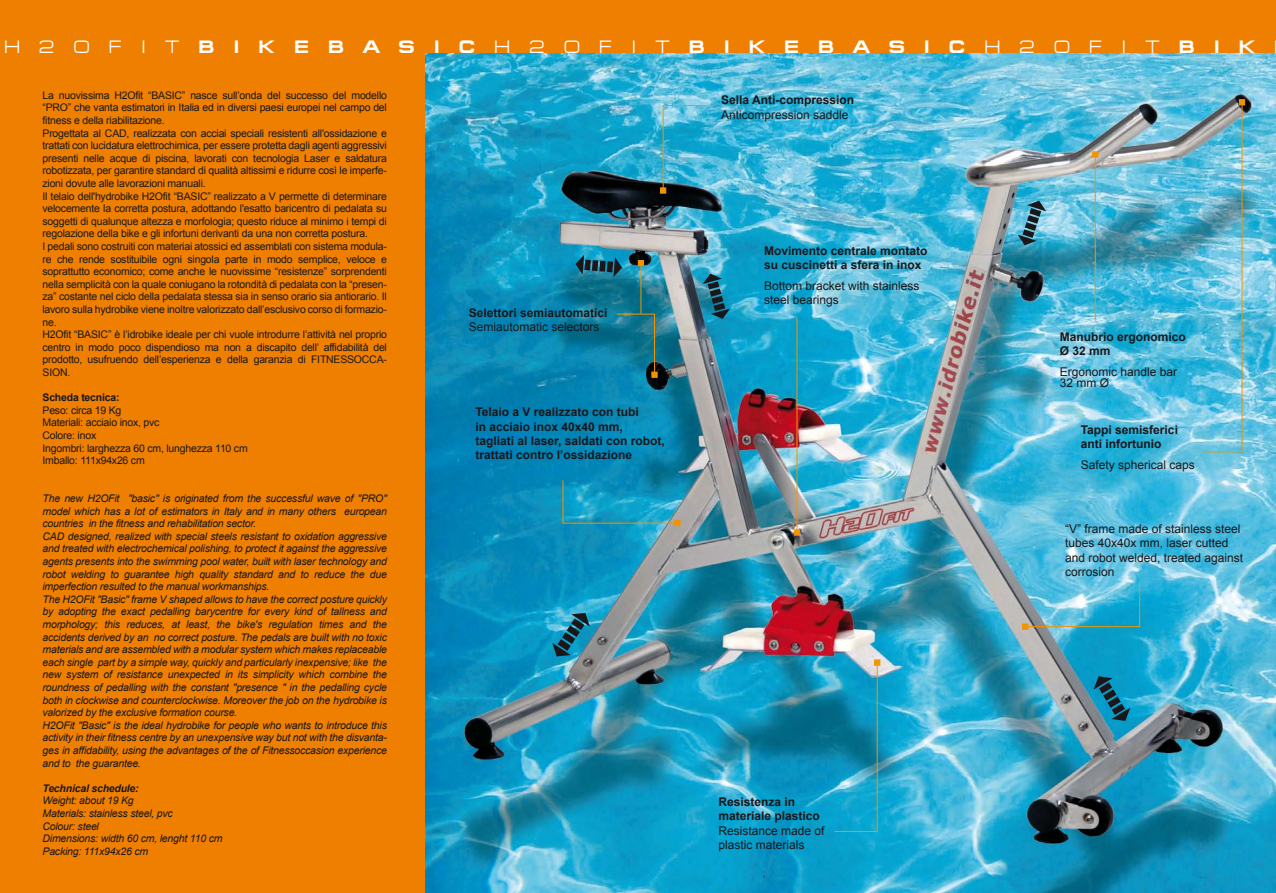
<style>
.page{position:relative;width:1276px;height:893px;background:#fff}
.page>*{position:absolute;margin:0;border:0;box-sizing:border-box;transform-origin:0 0}
.t1{font:700 18px "Micro Extended";letter-spacing:1.06em;color:#fff}
.t2{font:700 12px/14.4px "Arial";color:#1a171b}
.t3{font:12px/14.4px "Arial";color:#1a171b}
.t4{font:10.5px/12.6px "Arial";letter-spacing:-.02em;color:#1a171b}
.t5{font:italic 10.5px/12.6px "Arial";letter-spacing:-.02em;color:#1a171b}
.t6{font:italic 700 10.5px "Arial";letter-spacing:-.02em;color:#1a171b}
.t7{font:700 10.5px "Arial";letter-spacing:-.02em;color:#1a171b}
.s1{font-weight:400}
</style>
<div class="page">
<div style="left:850px;top:0;width:426px;height:893px;background:#ee7f00"></div>
<div style="left:0;top:0;width:425px;height:893px;background:#ee7f00"></div>
<div style="left:425px;top:0;width:425px;height:893px;background:#ee7f00"></div>
<img style="left:425px;top:53px;width:851px;height:840px">
<svg style="left:660px;top:105px;width:46px;height:88px;background:#44a6be"></svg>
<svg style="left:562px;top:480px;width:118px;height:46px;background:#1e9cbd"></svg>
<svg style="left:1022px;top:583px;width:118px;height:47px;background:#5cb7cf"></svg>
<svg style="left:833px;top:660px;width:47px;height:172px;background:#1e97b6"></svg>
<hr style="left:1095px;top:155px;width:1px;height:166px;background:#f29400">
<svg style="left:1092px;top:152px;width:6px;height:5px"></svg>
<img style="left:1203px;top:99px;width:42px;height:354px">
<hr style="left:796px;top:318px;width:1px;height:215px;background:#f29400">
<svg style="left:794px;top:530px;width:6px;height:5px"></svg>
<svg style="left:616px;top:313px;width:41px;height:65px;background:#1a768b"></svg>
<hr style="left:640px;top:263px;width:1px;height:51px;background:#f29400">
<svg style="left:638px;top:260px;width:6px;height:6px"></svg>
<svg style="left:552px;top:613px;width:38px;height:43px;background:#257a95"></svg>
<svg style="left:1093px;top:676px;width:37px;height:45px;background:#157492"></svg>
<svg style="left:1017px;top:201px;width:29px;height:44px"></svg>
<svg style="left:703px;top:274px;width:27px;height:45px"></svg>
<svg style="left:575px;top:255px;width:47px;height:22px"></svg>
<h1 class="t1" style="left:4px;top:31px;width:1252px"><span class="s1">H2OFIT</span>BIKEBASIC<span class="s1">H2OFIT</span>BIKEBASIC<span class="s1">H2OFIT</span>BIK</h1>
<p class="t4" style="left:43px;top:89px;width:346px">La nuovissima H2Ofit “BASIC” nasce sull’onda del successo del modello “PRO” che vanta estimatori in Italia ed in diversi paesi europei nel campo del fitness e della riabilitazione.<br>Progettata al CAD, realizzata con acciai speciali resistenti all'ossidazione e trattati con lucidatura elettrochimica, per essere protetta dagli agenti aggressivi presenti nelle acque di piscina, lavorati con tecnologia Laser e saldatura robotizzata, per garantire standard di qualità altissimi e ridurre così le imperfe&shy;zioni dovute alle lavorazioni manuali.<br>Il telaio dell'hydrobike H2Ofit “BASIC” realizzato a V permette di determinare velocemente la corretta postura, adottando l'esatto baricentro di pedalata su soggetti di qualunque altezza e morfologia; questo riduce al minimo i tempi di regolazione della bike e gli infortuni derivanti da una non corretta postura.<br>I pedali sono costruiti con materiai atossici ed assemblati con sistema modula&shy;re che rende sostituibile ogni singola parte in modo semplice, veloce e soprattutto economico; come anche le nuovissime “resistenze” sorprendenti nella semplicità con la quale coniugano la rotondità di pedalata con la “presen&shy;za” costante nel ciclo della pedalata stessa sia in senso orario sia antiorario. Il lavoro sulla hydrobike viene inoltre valorizzato dall’esclusivo corso di formazio&shy;ne.<br>H2Ofit “BASIC” è l’idrobike ideale per chi vuole introdurre l’attività nel proprio centro in modo poco dispendioso ma non a discapito dell’ affidabilità del prodotto, usufruendo dell’esperienza e della garanzia di FITNESSOCCA-SION.</p>
<p class="t7" style="left:43px;top:391px;width:79px">Scheda tecnica:</p>
<p class="t4" style="left:43px;top:404px;width:207px">Peso: circa 19 Kg<br>Materiali: acciaio inox, pvc<br>Colore: inox<br>Ingombri: larghezza 60 cm, lunghezza 110 cm<br>Imballo: 111x94x26 cm</p>
<p class="t5" style="left:43px;top:492px;width:346px">The new H2OFit "basic" is originated from the successful wave of "PRO" model which has a lot of estimators in Italy and in many others european countries in the fitness and rehabilitation sector.<br>CAD designed, realized with special steels resistant to oxidation aggressive and treated with electrochemical polishing, to protect it against the aggressive agents presents into the swimming pool water, built with laser technology and robot welding to guarantee high quality standard and to reduce the due imperfection resulted to the manual workmanships.<br>The H2OFit "Basic" frame V shaped allows to have the correct posture quickly by adopting the exact pedalling barycentre for every kind of tallness and morphology; this reduces, at least, the bike's regulation times and the accidents derived by an no correct posture. The pedals are built with no toxic materials and are assembled with a modular system which makes replaceable each single part by a simple way, quickly and particularly inexpensive; like the new system of resistance unexpected in its simplicity which combine the roundness of pedalling with the constant "presence " in the pedalling cycle both in clockwise and counterclockwise. Moreover the job on the hydrobike is valorized by the exclusive formation course.<br>H2OFit "Basic" is the ideal hydrobike for people who wants to introduce this activity in their fitness centre by an unexpensive way but not with the disvanta&shy;ges in affidability, using the advantages of the of Fitnessoccasion experience and to the guarantee.</p>
<p class="t6" style="left:43px;top:781px;width:98px">Technical schedule:</p>
<p class="t5" style="left:43px;top:795px;width:181px">Weight: about 19 Kg<br>Materials: stainless steel, pvc<br>Colour: steel<br>Dimensions: width 60 cm, lenght 110 cm<br>Packing: 111x94x26 cm</p>
<p class="t2" style="left:469px;top:306px;width:140px">Selettori semiautomatici</p>
<p class="t3" style="left:469px;top:320px;width:132px">Semiautomatic selectors</p>
<p class="t2" style="left:475px;top:405px;width:191px">Telaio a V realizzato con tubi<br>in acciaio inox 40x40 mm,<br>tagliati al laser, saldati con robot, trattati contro l’ossidazione</p>
<p class="t2" style="left:721px;top:93px;width:134px">Sella Anti-compression</p>
<p class="t3" style="left:721px;top:107px;width:129px">Anticompression saddle</p>
<p class="t2" style="left:764px;top:244px;width:165px">Movimento centrale montato su cuscinetti a sfera in inox</p>
<p class="t3" style="left:764px;top:279px;width:157px">Bottom bracket with stainless steel bearings</p>
<p class="t2" style="left:718px;top:795px;width:103px">Resistenza in materiale plastico</p>
<p class="t3" style="left:718px;top:824px;width:108px">Resistance made of plastic materials</p>
<p class="t2" style="left:1059px;top:330px;width:128px">Manubrio ergonomico<br>Ø 32 mm</p>
<p class="t3" style="left:1059px;top:366px;width:119px;line-height:11.4px">Ergonomic handle bar<br>32 mm Ø</p>
<p class="t2" style="left:1080px;top:423px;width:99px">Tappi semisferici anti infortunio</p>
<p class="t3" style="left:1080px;top:457px;width:116px">Safety spherical caps</p>
<p class="t3" style="left:1065px;top:521px;width:180px">“V” frame made of stainless steel tubes 40x40x mm, laser cutted and robot welded, treated against corrosion</p>
</div>
